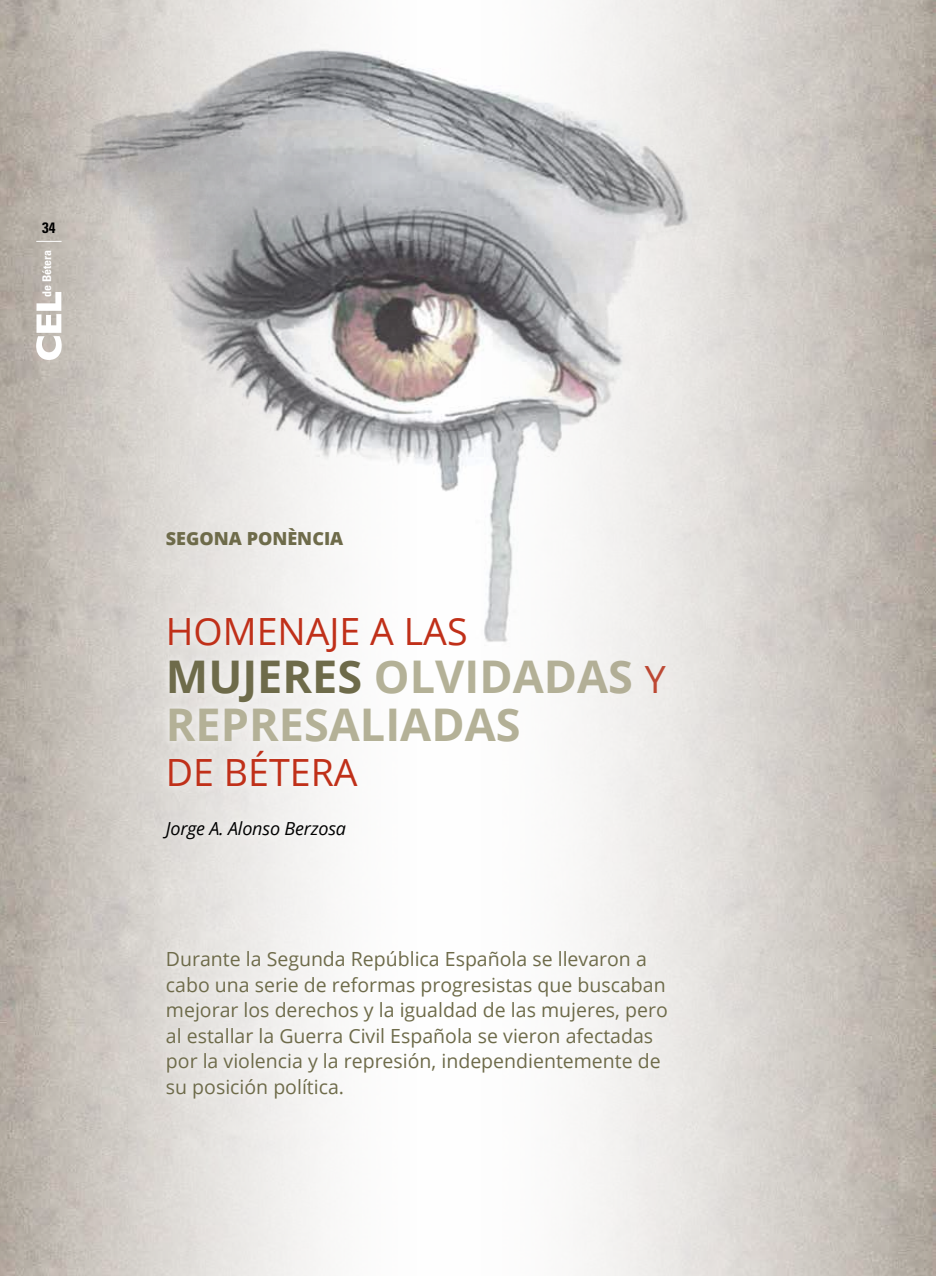
<style>
.page{position:relative;width:936px;height:1276px;background:#fff}
.page>*{position:absolute;margin:0;border:0;box-sizing:border-box;transform-origin:0 0}
.t1{font:700 45px/48px "Open Sans";color:#b4b197}
.t2{font:37.5px "Open Sans";color:#c03019}
.t3{font:19.5px/25.5px "Open Sans";color:#6e6b4a}
.t4{font:italic 18px "Open Sans";letter-spacing:-.01em;color:#000}
.t5{font:800 18px "Open Sans";color:#6e6b4a}
.t6{font:700 condensed 15px "Univers";color:#000}
.t7{font:700 condensed 12px "Univers";color:#fff}
.s1{color:#6e6b4a}
.s2{font-weight:400;font-size:37.5px;color:#c03019}
</style>
<div class="page">
<img style="left:0;top:0;width:468px;height:1276px">
<div style="left:155px;top:608px;width:519px;height:240px;background:#fff;opacity:.75"></div>
<svg style="left:36px;top:241px;width:26px;height:1px"></svg>
<svg style="left:36px;top:292px;width:26px;height:68px"></svg>
<img style="left:468px;top:0;width:467px;height:1276px">
<div style="left:158px;top:942px;width:518px;height:165px;background:#fff;opacity:.75"></div>
<p class="t6" style="left:42px;top:218px;width:15px">34</p>
<p class="t7" style="left:39px;top:297px;width:49px;rotate:-90deg">de Bétera</p>
<p class="t5" style="left:166px;top:524px;width:179px">SEGONA PONÈNCIA</p>
<h2 class="t2" style="left:166px;top:605px;width:303px">HOMENAJE A LAS</h2>
<h1 class="t1" style="left:166px;top:651px;width:501px"><span class="s1">MUJERES</span> OLVIDADAS <span class="s2">Y<br></span>REPRESALIADAS</h1>
<h2 class="t2" style="left:166px;top:746px;width:193px">DE BÉTERA</h2>
<p class="t4" style="left:166px;top:816px;width:182px">Jorge A. Alonso Berzosa</p>
<p class="t3" style="left:166px;top:946px;width:503px">Durante la Segunda República Española se llevaron a cabo una serie de reformas progresistas que buscaban mejorar los derechos y la igualdad de las mujeres, pero al estallar la Guerra Civil Española se vieron afectadas por la violencia y la represión, independientemente de su posición política.</p>
</div>
